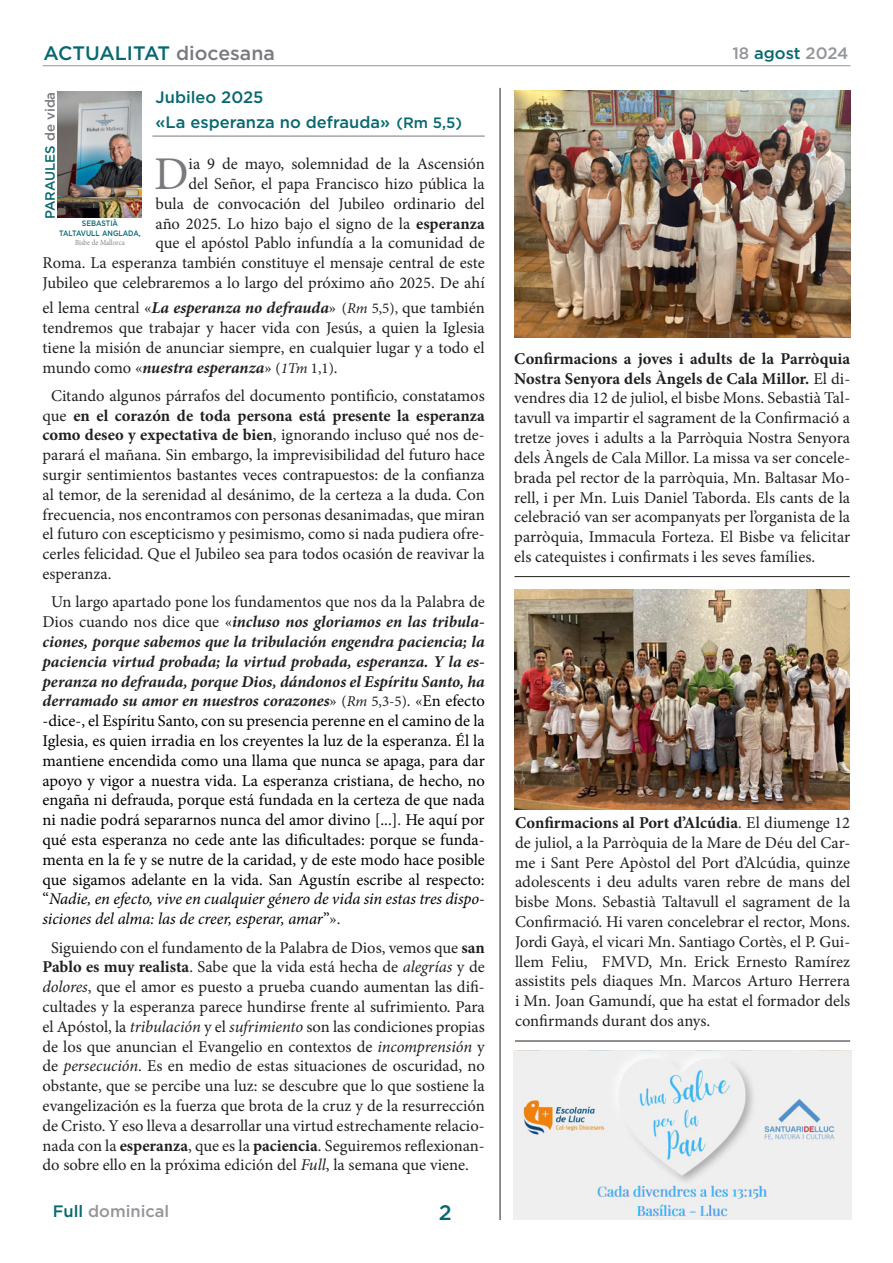
<style>
.page{position:relative;width:893px;height:1263px;background:#fff}
.page>*{position:absolute;margin:0;border:0;box-sizing:border-box;transform-origin:0 0}
.TEXTO_NOTICIA{font:46.95px "Minion Pro";color:#787a7d}
.t1{font:500 21px "Gotham";color:#076870}
.t2{font:500 19.5px "Gotham";color:#076870}
.TEXTO_NOTICIA-2{font:16.5px/19.8px "Minion Pro";color:#231f20;text-align:justify}
.TEXTO_NOTICIA-3{font:16.5px/19.8px "Minion Pro";color:#000;text-align:justify}
.SANTORAL_3{font:16.5px/19.8px "Minion Pro";color:#231f20;text-align:justify}
.SANTORAL{font:500 16.5px "Gotham";color:#076870}
.t3{font:500 16.5px "Gotham";color:#939598}
.t4{font:500 13.5px "Gotham";color:#076870}
.t5{font:500 7.8px "Gotham";color:#076870;scale:.89 1}
.t6{font:7.8px "Minion Pro";color:#828487;scale:.89 1}
.s1{color:#787a7d}
.s2{color:#076870}
.s3{font-size:15px}
.s4{font-weight:700}
.s5{font-weight:700;font-style:italic}
.s6{font-style:italic;font-size:15px}
.s7{color:#231f20}
.s8{font-weight:700;font-style:italic;color:#231f20}
.s9{font-size:15px;color:#231f20}
.s10{font-style:italic;font-size:15px;color:#231f20}
.s11{font-style:italic}
</style>
<div class="page">
<hr style="left:43px;top:65px;width:807px;height:1px;background:#939598">
<img style="left:57px;top:91px;width:85px;height:127px">
<hr style="left:152px;top:136px;width:333px;height:1px;background:#787a7d">
<hr style="left:514px;top:576px;width:336px;height:1px;background:#231f20">
<hr style="left:500px;top:88px;width:1px;height:1132px;background:#231f20">
<img style="left:514px;top:90px;width:336px;height:247px">
<img style="left:514px;top:589px;width:336px;height:220px">
<img style="left:514px;top:1051px;width:337px;height:169px">
<hr style="left:515px;top:1041px;width:335px;height:1px;background:#231f20">
<p class="t2" style="left:44px;top:42px;width:233px">ACTUALITAT <span class="s1">diocesana</span></p>
<p class="t3" style="left:732px;top:43px;width:118px">18 <span class="s2">agost</span> 2024</p>
<p class="t4" style="left:42px;top:219px;width:129px;rotate:-90deg">PARAULES <span class="s1">de vida</span></p>
<p class="t5" style="left:82px;top:219px;width:42px">SEBASTIÀ</p>
<p class="t5" style="left:59px;top:229px;width:93px">TALTAVULL ANGLADA,</p>
<p class="t6" style="left:75px;top:237px;width:57px">Bisbe de Mallorca</p>
<p class="SANTORAL" style="left:156px;top:88px;width:109px">Jubileo 2025</p>
<p class="SANTORAL" style="left:156px;top:113px;width:308px">«La esperanza no defrauda» <span class="s3">(Rm 5,5)</span></p>
<p class="TEXTO_NOTICIA" style="left:154px;top:142px;width:36px">D</p>
<p class="TEXTO_NOTICIA-2" style="left:43px;top:154px;width:444px;text-align:right">ia 9 de mayo, solemnidad de la Ascensión<br>del Señor, el papa Francisco hizo pública la<br>bula de convocación del Jubileo ordinario del<br>año 2025. Lo hizo bajo el signo de la <span class="s4">esperanza<br></span>que el apóstol Pablo infundía a la comunidad de<br>Roma. La esperanza también constituye el mensaje central de este Jubileo que celebraremos a lo largo del próximo año 2025. De ahí</p>
<p class="TEXTO_NOTICIA-2" style="left:43px;top:298px;width:444px">el lema central «<span class="s5">La esperanza no defrauda</span>» <span class="s3">(</span><span class="s6">Rm</span> <span class="s3">5,5),</span> que también tendremos que trabajar y hacer vida con Jesús, a quien la Iglesia tiene la misión de anunciar siempre, en cualquier lugar y a todo el mundo como «<span class="s5">nuestra esperanza</span>» <span class="s3">(</span><span class="s6">1Tm</span> <span class="s3">1,1)</span>.</p>
<p class="TEXTO_NOTICIA-2" style="left:43px;top:386px;width:444px;text-indent:9px">Citando algunos párrafos del documento pontificio, constatamos que <span class="s4">en el corazón de toda persona está presente la esperanza como deseo y expectativa de bien</span>, ignorando incluso qué nos de&shy;parará el mañana. Sin embargo, la imprevisibilidad del futuro hace surgir sentimientos bastantes veces contrapuestos: de la confianza al temor, de la serenidad al desánimo, de la certeza a la duda. Con frecuencia, nos encontramos con personas desanimadas, que miran el futuro con escepticismo y pesimismo, como si nada pudiera ofre&shy;cerles felicidad. Que el Jubileo sea para todos ocasión de reavivar la esperanza.</p>
<p class="TEXTO_NOTICIA-3" style="left:43px;top:592px;width:444px;text-indent:9px"><span class="s7">Un largo apartado pone los fundamentos que nos da la Palabra de Dios cuando nos dice que «</span><span class="s8">incluso nos gloriamos en las tribula&shy;ciones, porque sabemos que la tribulación engendra paciencia; la paciencia virtud probada; la virtud probada, esperanza. Y la es&shy;peranza no defrauda, porque Dios, dándonos el Espíritu Santo, ha derramado su amor en nuestros corazones</span><span class="s7">»</span> <span class="s9">(</span><span class="s10">Rm</span> <span class="s9">5,3-5)</span><span class="s7">. «</span>En efecto -dice-, el Espíritu Santo, con su presencia perenne en el camino de la Iglesia, es quien irradia en los creyentes la luz de la esperanza. Él la mantiene encendida como una llama que nunca se apaga, para dar apoyo y vigor a nuestra vida. La esperanza cristiana, de hecho, no engaña ni defrauda, porque está fundada en la certeza de que nada ni nadie podrá separarnos nunca del amor divino [...]<span class="s7">.</span> He aquí por qué esta esperanza no cede ante las dificultades: porque se funda&shy;menta en la fe y se nutre de la caridad, y de este modo hace posible que sigamos adelante en la vida. San Agustín escribe al respecto: “<span class="s11">Nadie, en efecto, vive en cualquier género de vida sin estas tres dispo&shy;siciones del alma: las de creer, esperar, amar</span>”<span class="s7">».</span></p>
<p class="TEXTO_NOTICIA-2" style="left:43px;top:937px;width:444px;text-indent:9px">Siguiendo con el fundamento de la Palabra de Dios, vemos que <span class="s4">san Pablo es muy realista</span>. Sabe que la vida está hecha de <span class="s11">alegrías</span> y de <span class="s11">dolores</span>, que el amor es puesto a prueba cuando aumentan las difi&shy;cultades y la esperanza parece hundirse frente al sufrimiento. Para el Apóstol, la <span class="s11">tribulación</span> y el <span class="s11">sufrimiento</span> son las condiciones propias de los que anuncian el Evangelio en contextos de <span class="s11">incomprensión</span> y de <span class="s11">persecución</span>. Es en medio de estas situaciones de oscuridad, no obstante, que se percibe una luz: se descubre que lo que sostiene la evangelización es la fuerza que brota de la cruz y de la resurrección de Cristo. Y eso lleva a desarrollar una virtud estrechamente relacio&shy;nada con la <span class="s4">esperanza</span>, que es la <span class="s4">paciencia</span>. Seguiremos reflexionan&shy;do sobre ello en la próxima edición del <span class="s11">Full</span>, la semana que viene.</p>
<p class="SANTORAL_3" style="left:514px;top:349px;width:337px"><span class="s4">Confirmacions a joves i adults de la Parròquia Nostra Senyora dels Àngels de Cala Millor.</span> El di&shy;vendres dia 12 de juliol, el bisbe Mons. Sebastià Tal&shy;tavull va impartir el sagrament de la Confirmació a tretze joves i adults a la Parròquia Nostra Senyora dels Àngels de Cala Millor. La missa va ser concele&shy;brada pel rector de la parròquia, Mn. Baltasar Mo&shy;rell, i per Mn. Luis Daniel Taborda. Els cants de la celebració van ser acompanyats per l’organista de la parròquia, Immacula Forteza. El Bisbe va felicitar els catequistes i confirmats i les seves famílies.</p>
<p class="SANTORAL_3" style="left:515px;top:813px;width:337px"><span class="s4">Confirmacions al Port d’Alcúdia</span>. El diumenge 12 de juliol, a la Parròquia de la Mare de Déu del Car&shy;me i Sant Pere Apòstol del Port d’Alcúdia, quinze adolescents i deu adults varen rebre de mans del bisbe Mons. Sebastià Taltavull el sagrament de la Confirmació. Hi varen concelebrar el rector, Mons.<br>Jordi Gayà, el vicari Mn. Santiago Cortès, el P. Gui&shy;llem Feliu, FMVD, Mn. Erick Ernesto Ramírez assistits pels diaques Mn. Marcos Arturo Herrera i Mn. Joan Gamundí, que ha estat el formador dels confirmands durant dos anys.</p>
<p class="t3" style="left:53px;top:1202px;width:118px"><span class="s2">Full</span> dominical</p>
<p class="t1" style="left:439px;top:1200px;width:14px">2</p>
</div>
